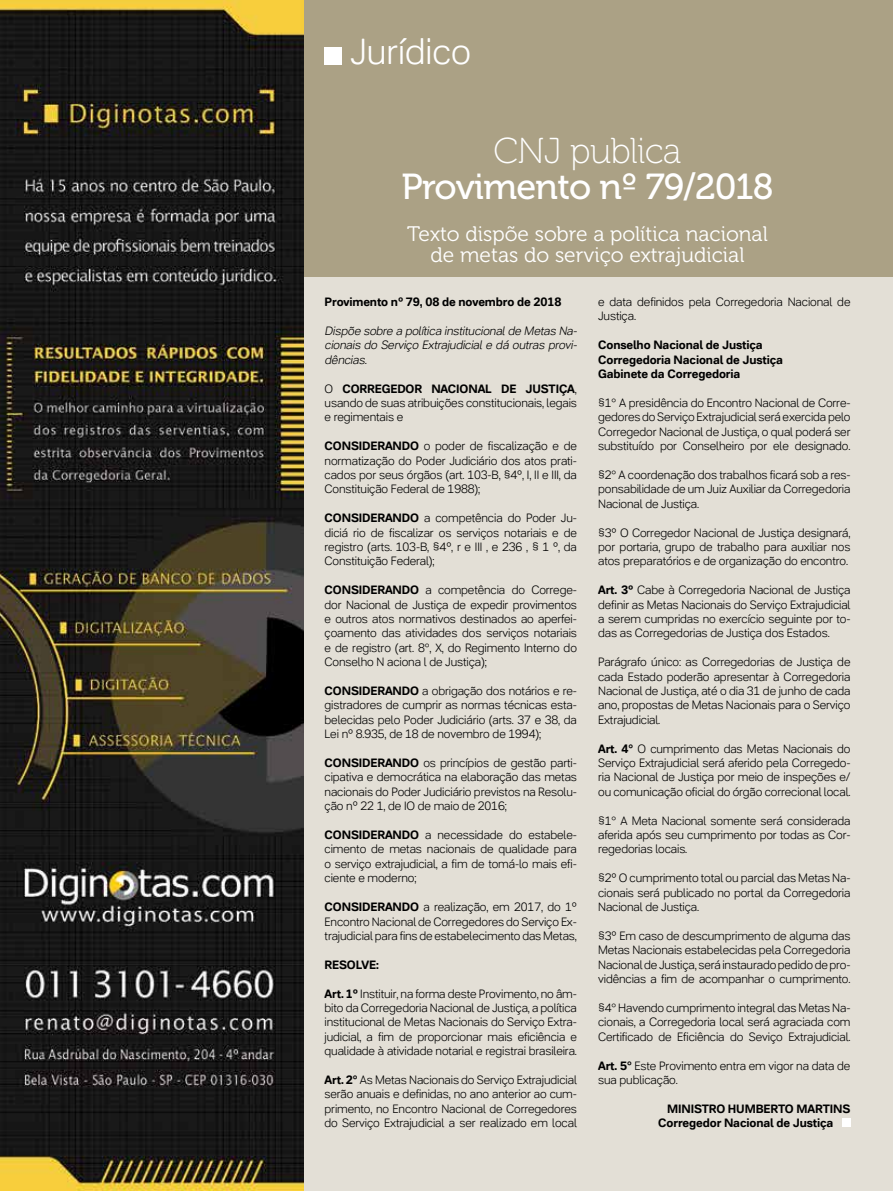
<style>
.page{position:relative;width:893px;height:1191px;background:#e3dfd6}
.page>*{position:absolute;margin:0;border:0;box-sizing:border-box;transform-origin:0 0}
.t1{font:36px "Museo 500";letter-spacing:-.025em;color:#fff}
.t2{font:36px "Museo 100";letter-spacing:-.02em;color:#fff}
.t3{font:300 36px "NII Sans";color:#fff}
.t4{font:21px/21px "Museo 300";color:#fff;text-align:center}
.t5{font:300 12px/14.4px "NII Sans";letter-spacing:-.01em;color:#000;text-align:justify}
.t6{font:700 12px/14.4px "NII Sans";letter-spacing:-.01em;color:#000}
.t7{font:italic 300 12px/14.4px "NII Sans";color:#000;text-align:justify}
.s1{font-weight:700}
.s2{font-weight:300}
</style>
<div class="page">
<div style="left:0;top:0;width:893px;height:276px;background:#aba185"></div>
<div style="left:325px;top:47px;width:17px;height:17px;background:#fff"></div>
<img style="left:0;top:0;width:303px;height:1191px">
<div style="left:842px;top:1118px;width:8px;height:9px;background:#fff"></div>
<h1 class="t3" style="left:350px;top:29px;width:122px">Jurídico</h1>
<h1 class="t2" style="left:494px;top:131px;width:189px">CNJ publica</h1>
<h1 class="t1" style="left:402px;top:166px;width:373px">Provimento nº 79/2018</h1>
<h2 class="t4" style="left:407px;top:223px;width:362px">Texto dispõe sobre a política nacional de metas do serviço extrajudicial</h2>
<p class="t5" style="left:598px;top:294px;width:254px">e data definidos pela Corregedoria Nacional de<br>Justiça.</p>
<p class="t6" style="left:598px;top:337px;width:186px">Conselho Nacional de Justiça<br>Corregedoria Nacional de Justiça<br>Gabinete da Corregedoria</p>
<p class="t5" style="left:598px;top:395px;width:254px">§1° A presidência do Encontro Nacional de Corre&shy;gedores do Serviço Extrajudicial será exercida pelo Corregedor Nacional de Justiça, o qual poderá ser substituído por Conselheiro por ele designado.</p>
<p class="t5" style="left:598px;top:467px;width:254px">§2° A coordenação dos trabalhos ficará sob a res&shy;ponsabilidade de um Juiz Auxiliar da Corregedoria Nacional de Justiça.</p>
<p class="t5" style="left:598px;top:525px;width:254px">§3º O Corregedor Nacional de Justiça designará, por portaria, grupo de trabalho para auxiliar nos atos preparatórios e de organização do encontro.</p>
<p class="t5" style="left:598px;top:582px;width:254px"><span class="s1">Art. 3º</span> Cabe à Corregedoria Nacional de Justiça definir as Metas Nacionais do Serviço Extrajudicial a serem cumpridas no exercício seguinte por to&shy;das as Corregedorias de Justiça dos Estados.</p>
<p class="t5" style="left:598px;top:654px;width:254px">Parágrafo único: as Corregedorias de Justiça de cada Estado poderão apresentar à Corregedoria Nacional de Justiça, até o dia 31 de junho de cada ano, propostas de Metas Nacionais para o Serviço Extrajudicial.</p>
<p class="t5" style="left:598px;top:741px;width:254px"><span class="s1">Art. 4°</span> O cumprimento das Metas Nacionais do Serviço Extrajudicial será aferido pela Corregedo&shy;ria Nacional de Justiça por meio de inspeções e/ ou comunicação oficial do órgão correcional local.</p>
<p class="t5" style="left:598px;top:813px;width:254px">§1° A Meta Nacional somente será considerada aferida após seu cumprimento por todas as Cor&shy;regedorias locais.</p>
<p class="t5" style="left:598px;top:870px;width:254px">§2º O cumprimento total ou parcial das Metas Na&shy;cionais será publicado no portal da Corregedoria Nacional de Justiça.</p>
<p class="t5" style="left:598px;top:928px;width:254px">§3º Em caso de descumprimento de alguma das Metas Nacionais estabelecidas pela Corregedoria Nacional de Justiça, será instaurado pedido de pro&shy;vidências a fim de acompanhar o cumprimento.</p>
<p class="t5" style="left:598px;top:1000px;width:254px">§4° Havendo cumprimento integral das Metas Na&shy;cionais, a Corregedoria local será agraciada com Certificado de Eficiência do Seviço Extrajudicial.</p>
<p class="t5" style="left:598px;top:1057px;width:254px"><span class="s1">Art. 5°</span> Este Provimento entra em vigor na data de sua publicação.</p>
<p class="t6" style="left:667px;top:1101px;width:44px">MINISTRO</p>
<p class="t6" style="left:728px;top:1101px;width:44px">HUMBERTO</p>
<p class="t6" style="left:796px;top:1101px;width:19px">MARTIN</p>
<p class="t6" style="left:842px;top:1101px;width:10px">S</p>
<p class="t6" style="left:658px;top:1115px;width:177px">Corregedor Nacional de Justiça</p>
<p class="t6" style="left:325px;top:294px;width:238px">Provimento nº 79, 08 de novembro de 2018</p>
<p class="t7" style="left:325px;top:323px;width:256px">Dispõe sobre a política institucionalde Metas Na&shy;cionais do Serviço Extrajudicial e dá outras provi&shy;dências.</p>
<p class="t6" style="left:325px;top:381px;width:27px"><span class="s2">O</span> CORRE</p>
<p class="t6" style="left:382px;top:381px;width:18px">GEDOR</p>
<p class="t6" style="left:431px;top:381px;width:9px">NACIONAL</p>
<p class="t6" style="left:501px;top:381px;width:9px">DE</p>
<p class="t6" style="left:526px;top:381px;width:31px">JU STIÇA</p>
<p class="t5" style="left:325px;top:381px;width:254px;text-indent:250px">, usando de suas atribuições constitucionais, legais e regimentais e</p>
<p class="t6" style="left:325px;top:438px;width:10px">CON</p>
<p class="t6" style="left:351px;top:438px;width:17px">SIDERANDO</p>
<p class="t5" style="left:325px;top:438px;width:254px;text-indent:99px">o poder de fiscalização e de normatização do Poder Judiciário dos atos prati&shy;cados por seus órgãos (art. 103-B, §4º, I, II e III, da Constituição Federal de 1988);</p>
<p class="t6" style="left:325px;top:510px;width:10px">CON</p>
<p class="t6" style="left:351px;top:510px;width:17px">SIDERANDO</p>
<p class="t5" style="left:325px;top:510px;width:254px;text-indent:99px">a competência do Poder Ju&shy;diciá rio de fiscalizar os serviços notariais e de registro (arts. 103-B, §4º, r e III , e 236 , § 1 º, da Constituição Federal);</p>
<p class="t6" style="left:325px;top:582px;width:10px">CON</p>
<p class="t6" style="left:351px;top:582px;width:17px">SIDERANDO</p>
<p class="t5" style="left:325px;top:582px;width:254px;text-indent:101px">a competência do Correge&shy;dor Nacional de Justiça de expedir provimentos e outros atos normativos destinados ao aperfei&shy;çoamento das atividades dos serviços notariais e de registro (art. 8°, X, do Regimento Interno do Conselho N aciona l de Justiça);</p>
<p class="t6" style="left:325px;top:683px;width:10px">CON</p>
<p class="t6" style="left:351px;top:683px;width:17px">SIDERANDO</p>
<p class="t5" style="left:325px;top:683px;width:254px;text-indent:98px">a obrigação dos notários e re&shy;gistradores de cumprir as normas técnicas esta&shy;belecidas pelo Poder Judiciário (arts. 37 e 38, da Lei nº 8.935, de 18 de novembro de 1994);</p>
<p class="t6" style="left:325px;top:755px;width:10px">CON</p>
<p class="t6" style="left:351px;top:755px;width:17px">SIDERANDO</p>
<p class="t5" style="left:325px;top:755px;width:254px;text-indent:99px">os princípios de gestão parti&shy;cipativa e democrática na elaboração das metas nacionais do Poder Judiciário previstos na Resolu&shy;ção nº 22 1, de IO de maio de 2016;</p>
<p class="t6" style="left:325px;top:827px;width:10px">CON</p>
<p class="t6" style="left:351px;top:827px;width:17px">SIDERANDO</p>
<p class="t5" style="left:325px;top:827px;width:254px;text-indent:100px">a necessidade do estabele&shy;cimento de metas nacionais de qualidade para o serviço extrajudicial, a fim de tomá-lo mais efi&shy;ciente e moderno;</p>
<p class="t6" style="left:325px;top:899px;width:10px">CON</p>
<p class="t6" style="left:351px;top:899px;width:17px">SIDERANDO</p>
<p class="t5" style="left:325px;top:899px;width:254px;text-indent:99px">a realização, em 2017, do 1º Encontro Nacional de Corregedores do Serviço Ex&shy;trajudicial para fins de estabelecimento das Metas,</p>
<p class="t6" style="left:325px;top:957px;width:31px">RESOLVE</p>
<p class="t6" style="left:376px;top:957px;width:4px">:</p>
<p class="t5" style="left:325px;top:985px;width:254px"><span class="s1">Art. 1º</span> Instituir, na forma deste Provimento, no âm&shy;bito da Corregedoria Nacional de Justiça, a política institucional de Metas Nacionais do Serviço Extra&shy;judicial, a fim de proporcionar mais eficiência e qualidade à atividade notarial e registrai brasileira.</p>
<p class="t5" style="left:325px;top:1072px;width:254px"><span class="s1">Art. 2°</span> As Metas Nacionais do Serviço Extrajudicial serão anuais e definidas, no ano anterior ao cum&shy;primento, no Encontro Nacional de Corregedores do Serviço Extrajudicial a ser realizado em local</p>
</div>
